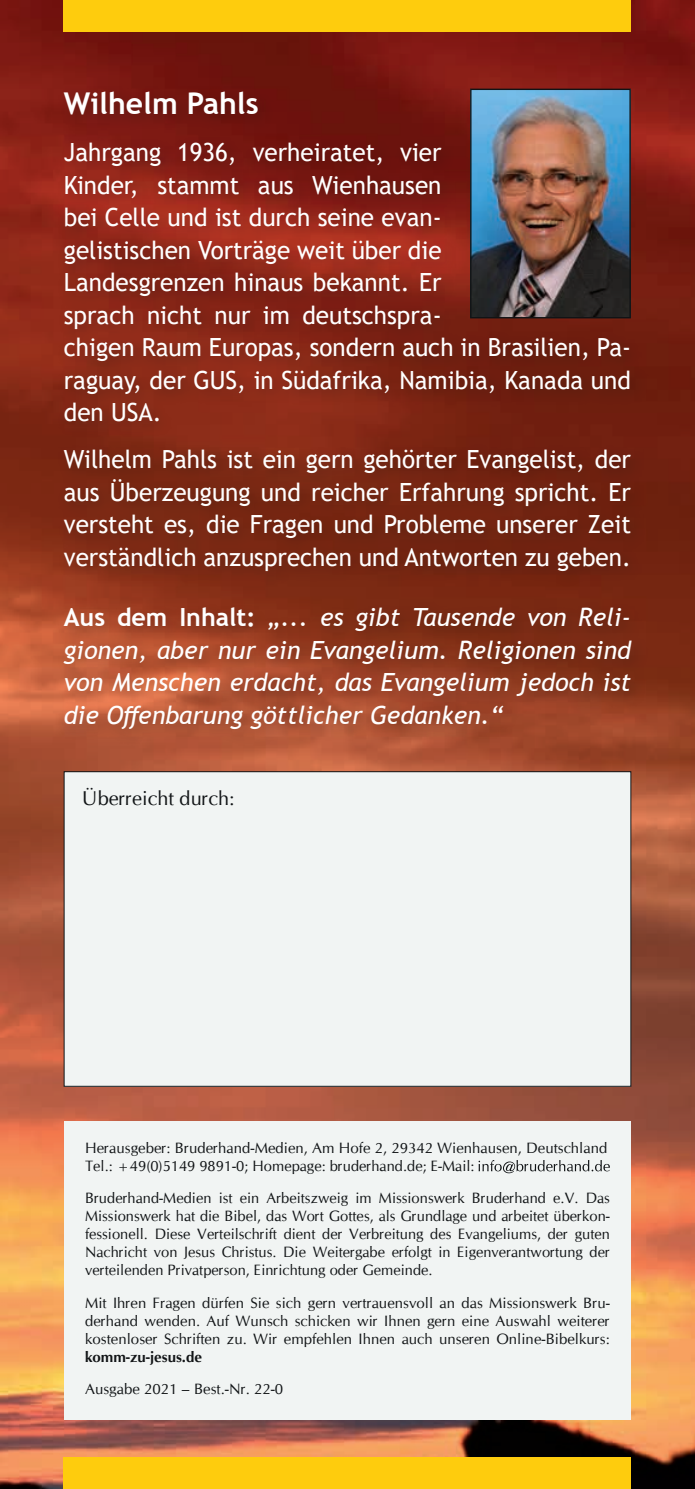
<style>
.page{position:relative;width:695px;height:1489px;background:#fff}
.page>*{position:absolute;margin:0;border:0;box-sizing:border-box;transform-origin:0 0}
.Überschrift_1{font:700 30px "Trebuchet MS";color:#fff}
.t1{font:25px/32.5px "Trebuchet MS";color:#fff}
.t2{font:italic 25px/32.5px "Trebuchet MS";color:#fff;text-align:justify}
.t3{font:20px "Cg Omega";color:#111416}
.t4{font:15px/18px "Cg Omega";color:#111416;text-align:justify}
.s1{font-weight:700;font-style:normal}
.s2{font-weight:700}
</style>
<div class="page">
<img style="left:0;top:0;width:694px;height:1488px">
<div style="left:57px;top:84px;width:592px;height:662px;background:#111416;opacity:.3"></div>
<div style="left:63px;top:771px;width:568px;height:315px;background:#f1f4f3"></div>
<div style="left:64px;top:1120px;width:566px;height:299px;background:#f1f4f3"></div>
<svg style="left:478px;top:1160px;width:131px;height:13px"></svg>
<div style="left:64px;top:1456px;width:567px;height:32px;background:#fecc0d"></div>
<div style="left:64px;top:0;width:567px;height:32px;background:#fecc0d"></div>
<img style="left:472px;top:91px;width:156px;height:225px">
<div style="left:470px;top:89px;width:160px;height:229px;border:1px solid #111416"></div>
<p class="Überschrift_1" style="left:64px;top:85px;width:196px">Wilhelm Pahls</p>
<p class="t1" style="left:64px;top:136px;width:568px">Jahrgang 1936, verheiratet, vier<br>Kinder, stammt aus Wienhausen<br>bei Celle und ist durch seine evan-<br>gelistischen Vorträge weit über die<br>Landesgrenzen hinaus bekannt. Er<br>sprach nicht nur im deutschspra-<br>chigen Raum Europas, sondern auch in Brasilien, Pa&shy;raguay, der GUS, in Südafrika, Namibia, Kanada und den USA.</p>
<p class="t1" style="left:64px;top:442px;width:568px;text-align:justify">Wilhelm Pahls ist ein gern gehörter Evangelist, der aus Überzeugung und reicher Erfahrung spricht. Er versteht es, die Fragen und Probleme unserer Zeit verständlich anzusprechen und Antworten zu geben.</p>
<p class="t2" style="left:64px;top:601px;width:568px"><span class="s1">Aus dem Inhalt:</span> „... es gibt Tausende von Reli&shy;gionen, aber nur ein Evangelium. Religionen sind von Menschen erdacht, das Evangelium jedoch ist die Offenbarung göttlicher Gedanken.“</p>
<p class="t3" style="left:82px;top:786px;width:154px">Überreicht durch:</p>
<p class="t4" style="left:85px;top:1139px;width:523px">Herausgeber: Bruderhand-Medien, Am Hofe 2, 29342 Wienhausen, Deutschland</p>
<p class="t4" style="left:85px;top:1157px;width:391px">Tel.: +49(0)5149 9891-0; Homepage: bruderhand.de; E-Mail:</p>
<p class="t4" style="left:85px;top:1189px;width:526px">Bruderhand-Medien ist ein Arbeitszweig im Missionswerk Bruderhand e.V. Das Missionswerk hat die Bibel, das Wort Gottes, als Grundlage und arbeitet überkon&shy;fessionell. Diese Verteilschrift dient der Verbreitung des Evangeliums, der guten Nachricht von Jesus Christus. Die Weitergabe erfolgt in Eigenverantwortung der verteilenden Privatperson, Einrichtung oder Gemeinde.</p>
<p class="t4" style="left:85px;top:1293px;width:526px">Mit Ihren Fragen dürfen Sie sich gern vertrauensvoll an das Missionswerk Bru&shy;derhand wenden. Auf Wunsch schicken wir Ihnen gern eine Auswahl weiterer kostenloser Schriften zu. Wir empfehlen Ihnen auch unseren Online-Bibelkurs: <span class="s2">komm-zu-jesus.de</span></p>
<p class="t4" style="left:85px;top:1379px;width:200px">Ausgabe 2021 – Best.-Nr. 22-0</p>
</div>
